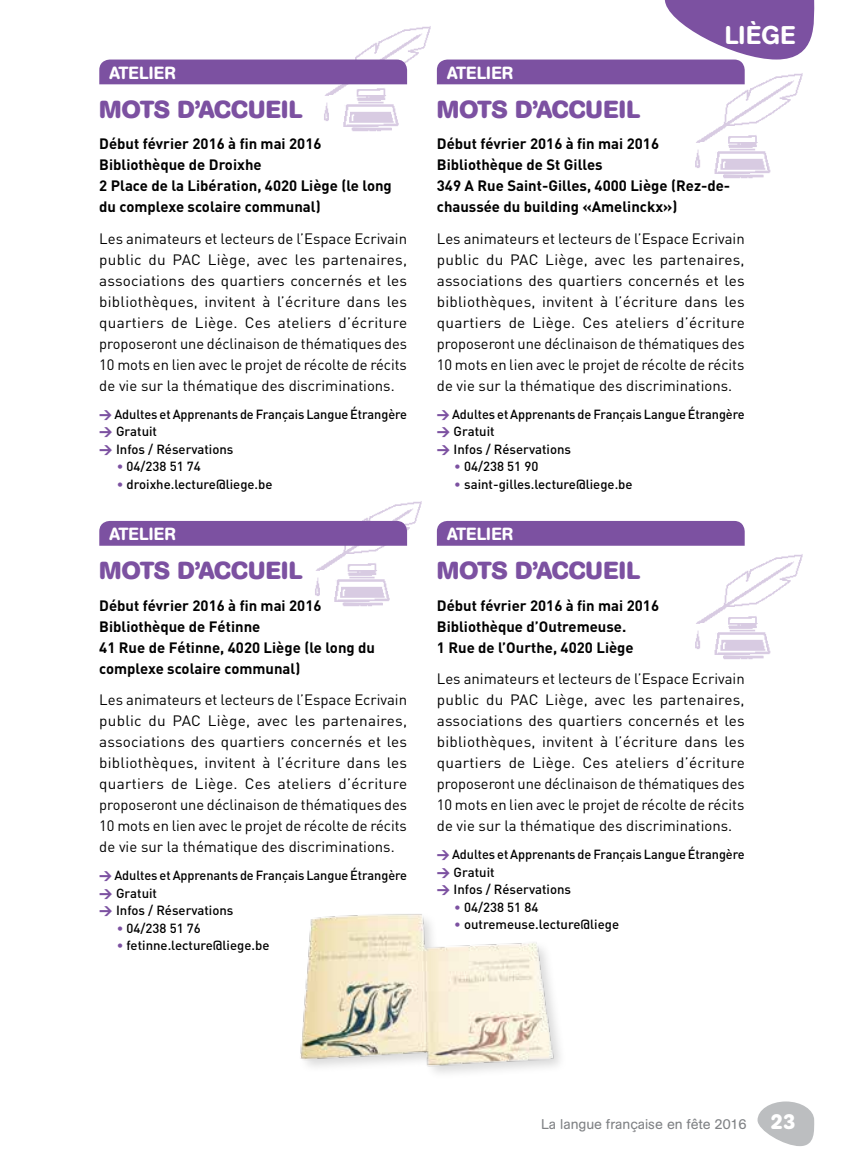
<style>
.page{position:relative;width:844px;height:1166px;background:#fff}
.page>*{position:absolute;margin:0;border:0;box-sizing:border-box;transform-origin:0 0}
.t1{font:500 25.38px "AG Book Rounded";letter-spacing:.02em;color:#fff}
.t2{font:700 24.5px "AG Book Rounded";color:#7c51a1}
.t3{font:500 17.5px "AG Book Rounded";letter-spacing:.01em;color:#fff}
.t4{font:14.88px/21px "DIN";color:#000;text-align:justify}
.t5{font:700 14.88px/21px "DIN";color:#000}
.t6{font:14px "AG Book Rounded";color:#808285}
.t7{font:500 13.12px/17.5px "DIN";letter-spacing:-.005em;color:#000}
.s1{font-weight:900;color:#7c51a1}
.s2{color:#7c51a1}
.s3{font-weight:700;font-size:21px;color:#fff}
</style>
<div class="page">
<svg style="left:757px;top:1101px;width:58px;height:45px"></svg>
<img style="left:681px;top:84px;width:119px;height:95px">
<img style="left:695px;top:554px;width:108px;height:106px">
<img style="left:301px;top:501px;width:121px;height:106px">
<img style="left:310px;top:26px;width:127px;height:106px">
<div style="left:99px;top:60px;width:308px;height:24px;background:#7c51a1"></div>
<div style="left:437px;top:521px;width:307px;height:25px;background:#7c51a1"></div>
<div style="left:99px;top:521px;width:308px;height:25px;background:#7c51a1"></div>
<img style="left:300px;top:914px;width:256px;height:160px">
<svg style="left:437px;top:0;width:378px;height:84px"></svg>
<p class="t3" style="left:110px;top:62px;width:68px">ATELIER</p>
<p class="t3" style="left:447px;top:62px;width:68px">ATELIER</p>
<h1 class="t1" style="left:724px;top:20px;width:72px">LIÈGE</h1>
<h2 class="t2" style="left:99px;top:95px;width:205px">MOTS D’ACCUEIL</h2>
<p class="t5" style="left:99px;top:133px;width:294px">Début février 2016 à fin mai 2016<br>Bibliothèque de Droixhe<br>2 Place de la Libération, 4020 Liège (le long du complexe scolaire communal)</p>
<p class="t4" style="left:99px;top:228px;width:309px">Les animateurs et lecteurs de l’Espace Ecrivain public du PAC Liège, avec les partenaires, associations des quartiers concernés et les bibliothèques, invitent à l’écriture dans les quartiers de Liège. Ces ateliers d’écriture proposeront une déclinaison de thématiques des 10 mots en lien avec le projet de récolte de récits de vie sur la thématique des discriminations.</p>
<p class="t7" style="left:99px;top:405px;width:309px"><span class="s1">&gt;</span> Adultes et Apprenants de Français Langue Étrangère <span class="s1">&gt;</span> Gratuit<br><span class="s1">&gt;</span> Infos / Réservations</p>
<p class="t7" style="left:117px;top:457px;width:86px"><span class="s2">•</span> 04/238 51 74</p>
<p class="t7" style="left:117px;top:475px;width:157px"><span class="s2">•</span> droixhe.lecture@liege.be</p>
<h2 class="t2" style="left:437px;top:95px;width:205px">MOTS D’ACCUEIL</h2>
<p class="t5" style="left:437px;top:133px;width:295px">Début février 2016 à fin mai 2016<br>Bibliothèque de St Gilles<br>349 A Rue Saint-Gilles, 4000 Liège (Rez-de&shy;chaussée du building «Amelinckx»)</p>
<p class="t4" style="left:437px;top:228px;width:309px">Les animateurs et lecteurs de l’Espace Ecrivain public du PAC Liège, avec les partenaires, associations des quartiers concernés et les bibliothèques, invitent à l’écriture dans les quartiers de Liège. Ces ateliers d’écriture proposeront une déclinaison de thématiques des 10 mots en lien avec le projet de récolte de récits de vie sur la thématique des discriminations.</p>
<p class="t7" style="left:437px;top:405px;width:309px"><span class="s1">&gt;</span> Adultes et Apprenants de Français Langue Étrangère <span class="s1">&gt;</span> Gratuit<br><span class="s1">&gt;</span> Infos / Réservations</p>
<p class="t7" style="left:454px;top:457px;width:86px"><span class="s2">•</span> 04/238 51 90</p>
<p class="t7" style="left:454px;top:475px;width:180px"><span class="s2">•</span> saint-gilles.lecture@liege.be</p>
<p class="t3" style="left:110px;top:523px;width:68px">ATELIER</p>
<p class="t3" style="left:447px;top:523px;width:68px">ATELIER</p>
<h2 class="t2" style="left:99px;top:556px;width:205px">MOTS D’ACCUEIL</h2>
<p class="t5" style="left:99px;top:594px;width:277px">Début février 2016 à fin mai 2016<br>Bibliothèque de Fétinne<br>41 Rue de Fétinne, 4020 Liège (le long du complexe scolaire communal)</p>
<p class="t4" style="left:99px;top:689px;width:309px">Les animateurs et lecteurs de l’Espace Ecrivain public du PAC Liège, avec les partenaires, associations des quartiers concernés et les bibliothèques, invitent à l’écriture dans les quartiers de Liège. Ces ateliers d’écriture proposeront une déclinaison de thématiques des 10 mots en lien avec le projet de récolte de récits de vie sur la thématique des discriminations.</p>
<p class="t7" style="left:99px;top:866px;width:309px"><span class="s1">&gt;</span> Adultes et Apprenants de Français Langue Étrangère <span class="s1">&gt;</span> Gratuit<br><span class="s1">&gt;</span> Infos / Réservations</p>
<p class="t7" style="left:117px;top:919px;width:86px"><span class="s2">•</span> 04/238 51 76</p>
<p class="t7" style="left:117px;top:936px;width:154px"><span class="s2">•</span> fetinne.lecture@liege.be</p>
<h2 class="t2" style="left:437px;top:556px;width:205px">MOTS D’ACCUEIL</h2>
<p class="t5" style="left:437px;top:594px;width:224px">Début février 2016 à fin mai 2016<br>Bibliothèque d’Outremeuse.<br>1 Rue de l’Ourthe, 4020 Liège</p>
<p class="t4" style="left:437px;top:668px;width:309px">Les animateurs et lecteurs de l’Espace Ecrivain public du PAC Liège, avec les partenaires, associations des quartiers concernés et les bibliothèques, invitent à l’écriture dans les quartiers de Liège. Ces ateliers d’écriture proposeront une déclinaison de thématiques des 10 mots en lien avec le projet de récolte de récits de vie sur la thématique des discriminations.</p>
<p class="t7" style="left:437px;top:845px;width:309px"><span class="s1">&gt;</span> Adultes et Apprenants de Français Langue Étrangère <span class="s1">&gt;</span> Gratuit<br><span class="s1">&gt;</span> Infos / Réservations</p>
<p class="t7" style="left:454px;top:898px;width:86px"><span class="s2">•</span> 04/238 51 84</p>
<p class="t7" style="left:454px;top:915px;width:166px"><span class="s2">•</span> outremeuse.lecture@liege</p>
<p class="t6" style="left:541px;top:1116px;width:256px">La langue française en fête 2016 <span class="s3">23</span></p>
</div>
